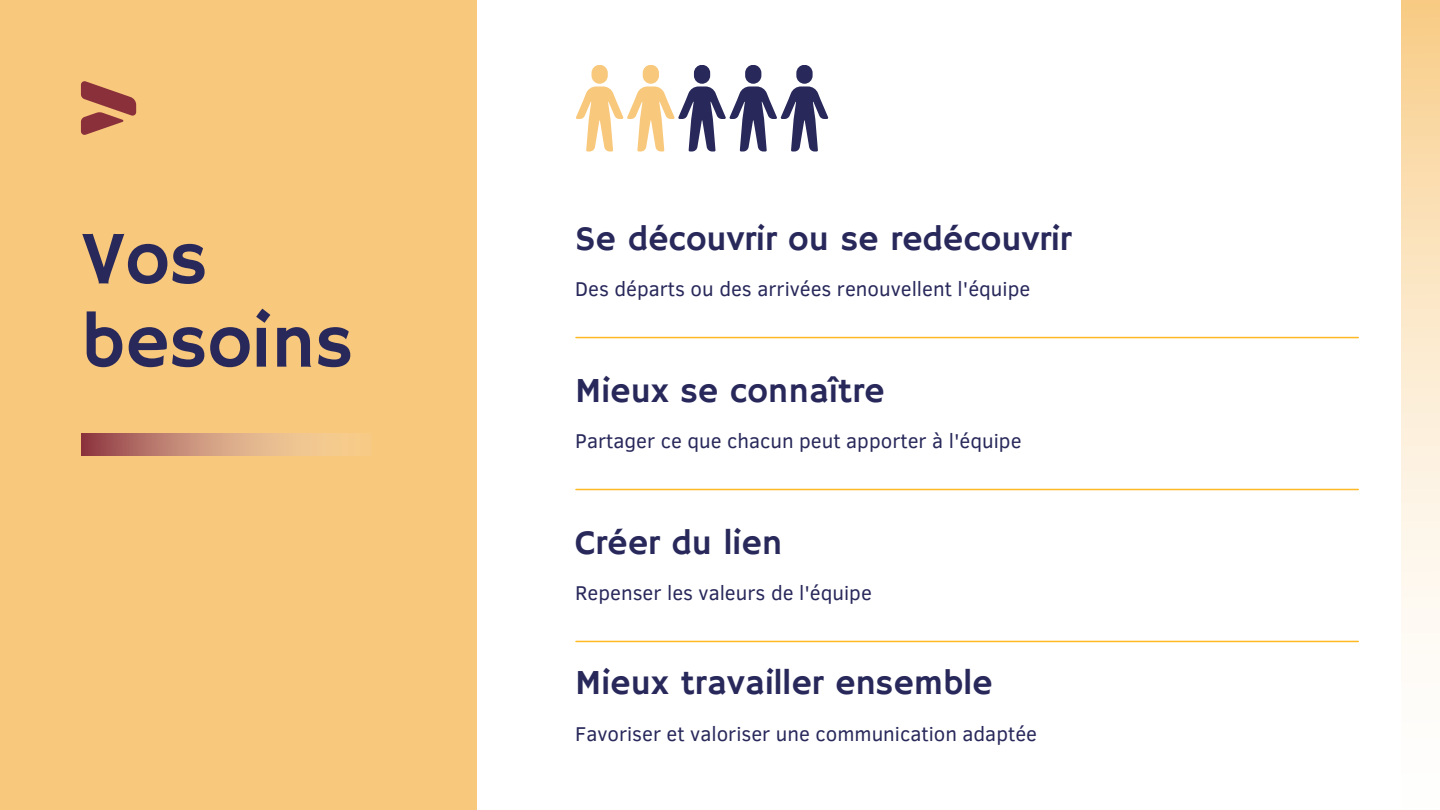
<style>
.page{position:relative;width:1440px;height:810px;background:#fff}
.page>*{position:absolute;margin:0;border:0;box-sizing:border-box;transform-origin:0 0}
.t1{font:76px/83.2px "Hammersmith One";color:#28285b}
.t2{font:35px "Hammersmith One";color:#28285b}
.t3{font:20.5px "Clear Sans";color:#28285b}
</style>
<div class="page">
<svg style="left:576px;top:65px;width:252px;height:87px"></svg>
<div style="left:0;top:0;width:477px;height:810px;background:#f8c87c"></div>
<hr style="left:576px;top:337px;width:782px;height:1px;background:#ffb923">
<svg style="left:81px;top:434px;width:281px;height:21px;background:#d0997b"></svg>
<hr style="left:576px;top:489px;width:782px;height:1px;background:#ffb923">
<hr style="left:576px;top:641px;width:782px;height:1px;background:#ffb923">
<svg style="left:81px;top:81px;width:55px;height:54px"></svg>
<div style="left:1401px;top:0;width:39px;height:810px;background:linear-gradient(to bottom,#f9d193,#fff)"></div>
<h1 class="t1" style="left:81px;top:221px;width:274px">Vos besoins</h1>
<h2 class="t2" style="left:575px;top:219px;width:498px">Se découvrir ou se redécouvrir</h2>
<p class="t3" style="left:575px;top:274px;width:457px">Des départs ou des arrivées renouvellent l'équipe</p>
<h2 class="t2" style="left:575px;top:371px;width:311px">Mieux se connaître</h2>
<p class="t3" style="left:575px;top:426px;width:448px">Partager ce que chacun peut apporter à l'équipe</p>
<h2 class="t2" style="left:575px;top:522px;width:209px">Créer du lien</h2>
<p class="t3" style="left:575px;top:578px;width:298px">Repenser les valeurs de l'équipe</p>
<h2 class="t2" style="left:575px;top:663px;width:419px">Mieux travailler ensemble</h2>
<p class="t3" style="left:575px;top:719px;width:463px">Favoriser et valoriser une communication adaptée</p>
</div>
